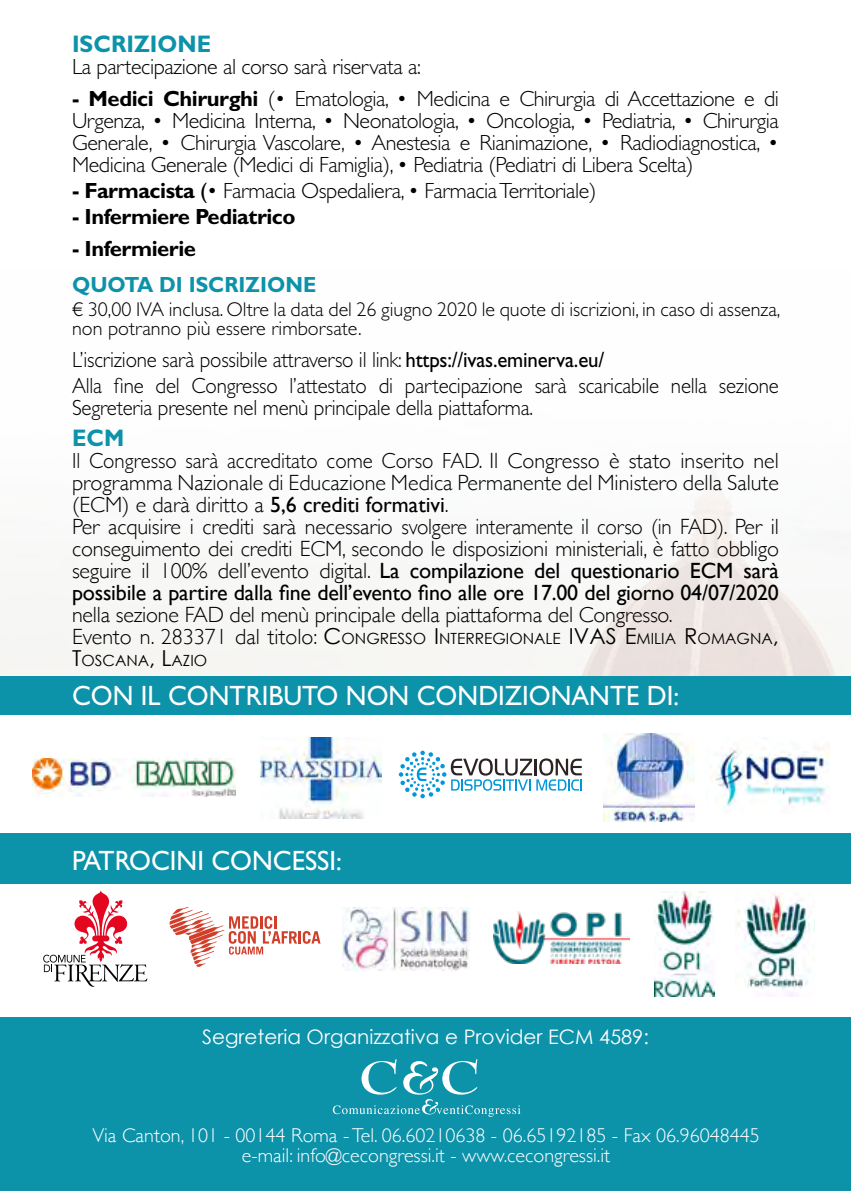
<style>
.page{position:relative;width:851px;height:1191px;background:#fff}
.page>*{position:absolute;margin:0;border:0;box-sizing:border-box;transform-origin:0 0}
.t1{font:28px "Gill Sans Std";color:#fff;scale:.95 1}
.t2{font:700 24px "Gill Sans Std";color:#0c92a9;scale:.95 1}
.t3{font:300 22px/22px "Gill Sans";letter-spacing:-.01em;color:#000}
.t4{font:300 22px/22px "Gill Sans Std";letter-spacing:-.01em;color:#000;text-align:justify}
.t5{font:300 22px/26px "Gill Sans Std";letter-spacing:-.01em;color:#000;scale:.95 1}
.t6{font:700 22px "Gill Sans Std";letter-spacing:-.02em;color:#000}
.t7{font:700 22px "Gill Sans Std";color:#0c92a9;scale:.95 1}
.t8{font:300 20px/20px "Gill Sans";color:#fff;text-align:center}
.t9{font:300 20px/19px "Gill Sans Std";color:#000}
.t10{font:20px "Century Gothic";color:#fff}
.t11{font:15.4px/22px "Century Gothic";color:#000}
.s1{font-weight:700}
.s2{font-weight:400}
.s3{font-family:"Gill Sans"}
.s4{font-family:"Gill Sans";font-weight:300;font-size:22px}
.s5{font-size:22px}
.s6{font-family:"Gill Sans";font-size:26px}
</style>
<div class="page">
<img style="left:0;top:462px;width:850px;height:253px">
<div style="left:0;top:676px;width:850px;height:38px;background:#0c92a9"></div>
<div style="left:0;top:833px;width:850px;height:50px;background:#0c92a9"></div>
<img style="left:260px;top:737px;width:121px;height:81px">
<img style="left:603px;top:733px;width:91px;height:88px">
<svg style="left:399px;top:750px;width:183px;height:48px"></svg>
<img style="left:342px;top:907px;width:127px;height:63px">
<svg style="left:169px;top:907px;width:151px;height:59px"></svg>
<img style="left:493px;top:911px;width:136px;height:52px">
<div style="left:0;top:1017px;width:850px;height:174px;background:#0c92a9"></div>
<svg style="left:333px;top:1059px;width:187px;height:57px"></svg>
<img style="left:654px;top:892px;width:60px;height:104px">
<img style="left:735px;top:893px;width:76px;height:103px">
<img style="left:32px;top:758px;width:203px;height:38px">
<svg style="left:43px;top:890px;width:104px;height:96px"></svg>
<img style="left:714px;top:737px;width:115px;height:71px">
<p class="t2" style="left:72px;top:30px;width:148px">ISCRIZIONE</p>
<p class="t4" style="left:72px;top:56px;width:350px">La partecipazione al corso sarà riservata a:</p>
<p class="t4" style="left:72px;top:88px;width:708px"><span class="s1">- Medici Chirurghi</span> (• Ematologia, • Medicina e Chirurgia di Accettazione e di Urgenza, • Medicina Interna, • Neonatologia, • Oncologia, • Pediatria, • Chirurgia Generale, • Chirurgia Vascolare, • Anestesia e Rianimazione, • Radiodiagnostica, • Medicina Generale (Medici di Famiglia), • Pediatria (Pediatri di Libera Scelta)</p>
<p class="t4" style="left:72px;top:180px;width:525px"><span class="s1">- Farmacista</span> <span class="s2">(</span>• Farmacia Ospedaliera, • Farmacia Territoriale)</p>
<p class="t6" style="left:72px;top:203px;width:225px">- Infermiere Pediatrico</p>
<p class="t6" style="left:72px;top:235px;width:125px">- Infermierie</p>
<p class="t7" style="left:72px;top:271px;width:259px">QUOTA DI ISCRIZIONE</p>
<p class="t9" style="left:72px;top:300px;width:709px">€ 30,00 IVA inclusa. Oltre la data del 26 giugno 2020 le quote di iscrizioni, in caso di assenza, non potranno più essere rimborsate.</p>
<p class="t5" style="left:72px;top:347px;width:745px">L’iscrizione sarà possibile attraverso il link: <span class="s2">https://ivas.eminerva.eu/<br></span>Alla fine del Congresso l’attestato di partecipazione sarà scaricabile nella sezione</p>
<p class="t5" style="left:72px;top:395px;width:487px">Segreteria presente nel menù principale della piattaforma.</p>
<p class="t2" style="left:72px;top:423px;width:56px">ECM</p>
<p class="t5" style="left:72px;top:448px;width:745px">Il Congresso sarà accreditato come Corso FAD. <span class="s3">Il Congresso è stato inserito nel</span></p>
<p class="t3" style="left:72px;top:471px;width:708px">programma Nazionale di Educazione Medica Permanente del Ministero della Salute (ECM) e darà diritto a <span class="s2">5,6 crediti formativi</span>.<br>Per acquisire i crediti sarà necessario svolgere interamente il corso (in FAD). Per il conseguimento dei crediti ECM, secondo le disposizioni ministeriali, è fatto obbligo seguire il 100% dell’evento digital. <span class="s2">La compilazione del questionario ECM sarà possibile a partire dalla fine dell’evento fino alle ore 17.00 del giorno 04/07/2020</span></p>
<p class="t3" style="left:72px;top:603px;width:602px">nella sezione FAD del menù principale della piattaforma del Congresso.</p>
<p class="t11" style="left:72px;top:627px;width:708px"><span class="s4">Evento n. 283371 dal titolo:</span> <span class="s5">C</span>ONGRESSO <span class="s5">I</span>NTERREGIONALE <span class="s5">IVAS E</span>MILIA <span class="s5">R</span>OMAGNA<span class="s5">,<br>T</span>OSCANA<span class="s5">, L</span>AZIO</p>
<p class="t1" style="left:72px;top:679px;width:640px">CON IL CONTRIBUTO NON CONDIZIONANTE DI<span class="s6">:</span></p>
<p class="t1" style="left:72px;top:844px;width:285px">PATROCINI CONCESSI<span class="s6">:</span></p>
<p class="t10" style="left:202px;top:1023px;width:448px">Segreteria Organizzativa e Provider ECM 4589:</p>
<p class="t8" style="left:92px;top:1125px;width:669px">Via Canton, 101 - 00144 Roma - Tel. 06.60210638 - 06.65192185 - Fax 06.96048445 e-mail: info@cecongressi.it - www.cecongressi.it</p>
</div>
